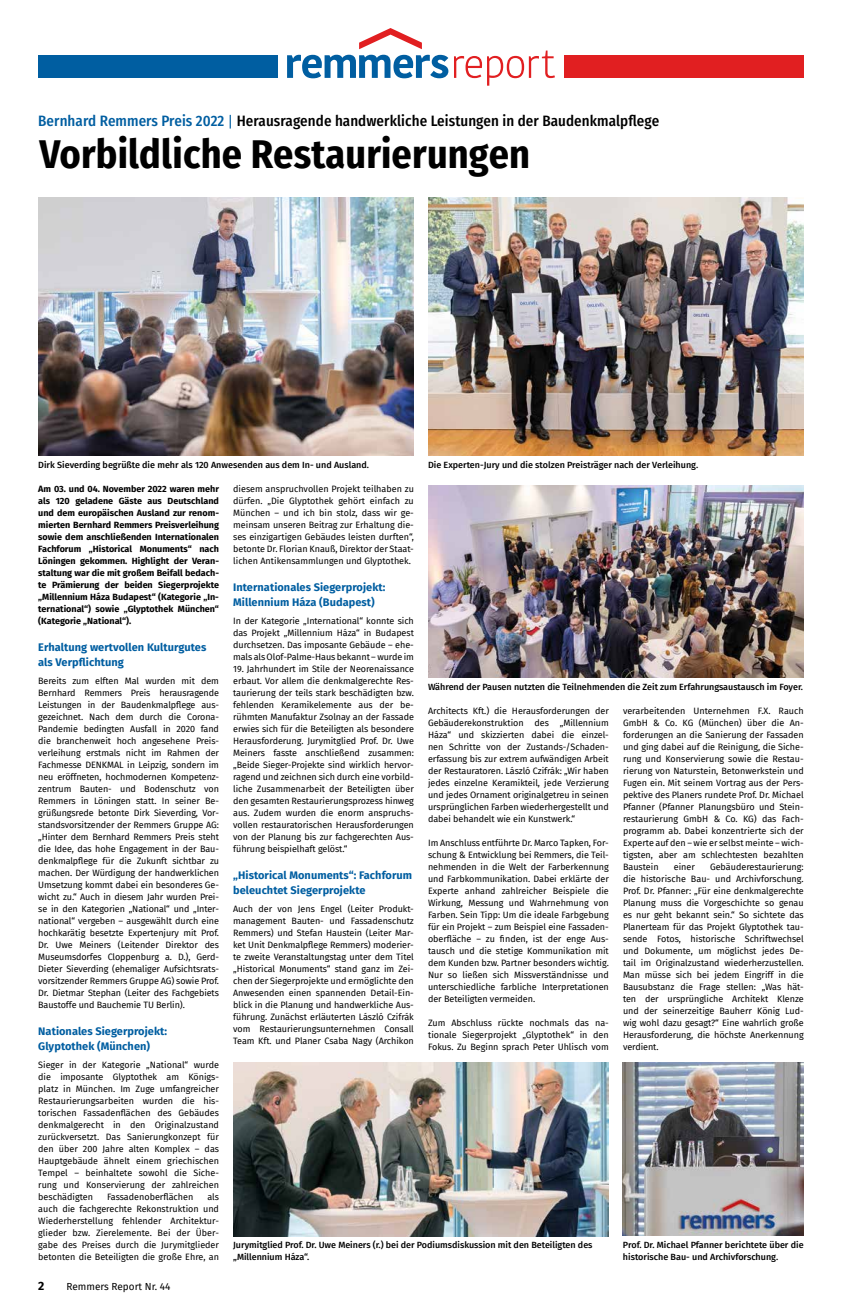
<style>
.page{position:relative;width:842px;height:1304px;background:#fff}
.page>*{position:absolute;margin:0;border:0;box-sizing:border-box;transform-origin:0 0}
.t1{font:700 40px "Fira Sans Condensed";letter-spacing:.005em;color:#000}
.t2{font:500 15px "Fira Sans Condensed";letter-spacing:.005em;color:#000}
.t3{font:700 12px "Fira Sans";color:#000}
.t4{font:700 11px/15px "Fira Sans";letter-spacing:.005em;color:#005ea1}
.t5{font:10px "Fira Sans";color:#000}
.t6{font:9px/12px "Fira Sans";letter-spacing:-.01em;color:#000;text-align:justify}
.t7{font:700 9px/12px "Fira Sans";color:#000;text-align:justify}
.t8{font:500 9px/12px "Fira Sans";color:#000}
.s1{color:#005ea1}
.s2{font-weight:400;color:#005ea1}
</style>
<div class="page">
<div style="left:38px;top:55px;width:240px;height:23px;background:#005ea1"></div>
<div style="left:564px;top:55px;width:240px;height:23px;background:#e11f21"></div>
<svg style="left:287px;top:55px;width:161px;height:23px"></svg>
<svg style="left:359px;top:28px;width:63px;height:21px"></svg>
<svg style="left:454px;top:51px;width:101px;height:35px"></svg>
<img style="left:428px;top:198px;width:376px;height:258px">
<img style="left:38px;top:198px;width:376px;height:258px">
<img style="left:233px;top:1062px;width:376px;height:174px">
<img style="left:623px;top:1062px;width:181px;height:174px">
<img style="left:428px;top:486px;width:376px;height:192px">
<h2 class="t2" style="left:38px;top:109px;width:622px"><span class="s1">Bernhard Remmers Preis 2022</span> <span class="s2">|</span> Herausragende handwerkliche Leistungen in der Baudenkmalpflege</h2>
<h1 class="t1" style="left:39px;top:121px;width:492px">Vorbildliche Restaurierungen</h1>
<p class="t8" style="left:38px;top:458px;width:332px">Dirk Sieverding begrüßte die mehr als 120 Anwesenden aus dem In- und Ausland.</p>
<p class="t8" style="left:428px;top:458px;width:272px">Die Experten-Jury und die stolzen Preisträger nach der Verleihung.</p>
<p class="t7" style="left:38px;top:482px;width:182px">Am 03. und 04. November 2022 waren mehr als 120 geladene Gäste aus Deutschland und dem europäischen Ausland zur renom&shy;mierten Bernhard Remmers Preisverleihung sowie dem anschließenden Internationalen Fachforum „Historical Monuments“ nach Löningen gekommen. Highlight der Veran&shy;staltung war die mit großem Beifall bedach&shy;te Prämierung der beiden Siegerprojekte „Millennium Háza Budapest“ (Kategorie „In&shy;ternational“) sowie „Glyptothek München“ (Kategorie „National“).</p>
<p class="t4" style="left:38px;top:639px;width:170px">Erhaltung wertvollen Kulturgutes als Verpflichtung</p>
<p class="t6" style="left:38px;top:675px;width:182px;text-align:left">Bereits zum elften Mal wurden mit dem Bernhard Remmers Preis herausragende Leistungen in der Baudenkmalpflege aus&shy;gezeichnet. Nach dem durch die Corona-Pandemie bedingten Ausfall in 2020 fand die branchenweit hoch angesehene Preis&shy;verleihung erstmals nicht im Rahmen der Fachmesse DENKMAL in Leipzig, sondern im neu eröffneten, hochmodernen Kompetenz&shy;zentrum Bauten- und Bodenschutz von Remmers in Löningen statt. In seiner Be&shy;grüßungsrede betonte Dirk Sieverding, Vor&shy;standsvorsitzender der Remmers Gruppe AG: „Hinter dem Bernhard Remmers Preis steht die Idee, das hohe Engagement in der Bau&shy;denkmalpflege für die Zukunft sichtbar zu machen. Der Würdigung der handwerklichen Umsetzung kommt dabei ein besonderes Ge&shy;wicht zu.“ Auch in diesem Jahr wurden Prei&shy;se in den Kategorien „National“ und „Inter&shy;national“ vergeben – ausgewählt durch eine hochkarätig besetzte Expertenjury mit Prof.<br>Dr. Uwe Meiners (Leitender Direktor des Museumsdorfes Cloppenburg a. D.), Gerd-Dieter Sieverding (ehemaliger Aufsichtsrats&shy;vorsitzender Remmers Gruppe AG) sowie Prof.<br>Dr. Dietmar Stephan (Leiter des Fachgebiets Baustoffe und Bauchemie TU Berlin).</p>
<p class="t4" style="left:38px;top:1023px;width:130px">Nationales Siegerprojekt:<br>Glyptothek (München)</p>
<p class="t6" style="left:38px;top:1059px;width:182px">Sieger in der Kategorie „National“ wurde die imposante Glyptothek am Königs&shy;platz in München. Im Zuge umfangreicher Restaurierungsarbeiten wurden die his&shy;torischen Fassadenflächen des Gebäudes denkmalgerecht in den Originalzustand zurückversetzt. Das Sanierungkonzept für den über 200 Jahre alten Komplex – das Hauptgebäude ähnelt einem griechischen Tempel – beinhaltete sowohl die Siche&shy;rung und Konservierung der zahlreichen beschädigten</p>
<p class="t6" style="left:107px;top:1191px;width:88px">Fassadenoberflächen</p>
<p class="t6" style="left:38px;top:1191px;width:182px;text-indent:169px">als auch die fachgerechte Rekonstruktion und Wiederherstellung fehlender Architektur&shy;glieder bzw. Zierelemente. Bei der Über&shy;gabe des Preises durch die Jurymitglieder betonten die Beteiligten die große Ehre, an</p>
<h3 class="t3" style="left:38px;top:1276px;width:8px">2</h3>
<p class="t5" style="left:67px;top:1279px;width:105px">Remmers Report Nr. 44</p>
<p class="t6" style="left:233px;top:483px;width:182px">diesem anspruchvollen Projekt teilhaben zu dürfen. „Die Glyptothek gehört einfach zu München – und ich bin stolz, dass wir ge&shy;meinsam unseren Beitrag zur Erhaltung die&shy;ses einzigartigen Gebäudes leisten durften“, betonte Dr. Florian Knauß, Direktor der Staat&shy;lichen Antikensammlungen und Glyptothek.</p>
<p class="t4" style="left:233px;top:579px;width:154px">Internationales Siegerprojekt:<br>Millennium Háza (Budapest)</p>
<p class="t6" style="left:233px;top:615px;width:182px">In der Kategorie „International“ konnte sich das Projekt „Millennium Háza“ in Budapest durchsetzen. Das imposante Gebäude – ehe&shy;mals als Olof-Palme-Haus bekannt – wurde im</p>
<p class="t6" style="left:233px;top:663px;width:182px">19. Jahrhundert im Stile der Neorenaissance erbaut. Vor allem die denkmalgerechte Res&shy;taurierung der teils stark beschädigten bzw. fehlenden Keramikelemente aus der be&shy;rühmten Manufaktur Zsolnay an der Fassade erwies sich für die Beteiligten als besondere Herausforderung. Jurymitglied Prof. Dr. Uwe Meiners fasste anschließend zusammen: „Beide Sieger-Projekte sind wirklich hervor&shy;ragend und zeichnen sich durch eine vorbild&shy;liche Zusammenarbeit der Beteiligten über den gesamten Restaurierungsprozess hinweg aus. Zudem wurden die enorm anspruchs&shy;vollen restauratorischen Herausforderungen von der Planung bis zur fachgerechten Aus&shy;führung beispielhaft gelöst.“</p>
<p class="t4" style="left:233px;top:867px;width:180px">„Historical Monuments“: Fachforum beleuchtet Siegerprojekte</p>
<p class="t6" style="left:233px;top:903px;width:182px">Auch der von Jens Engel (Leiter Produkt&shy;management Bauten- und Fassadenschutz Remmers) und Stefan Haustein (Leiter Mar&shy;ket Unit Denkmalpflege Remmers) moderier&shy;te zweite Veranstaltungstag unter dem Titel „Historical Monuments“ stand ganz im Zei&shy;chen der Siegerprojekte und ermöglichte den Anwesenden einen spannenden Detail-Ein&shy;blick in die Planung und handwerkliche Aus&shy;führung. Zunächst erläuterten László Czifrák vom Restaurierungsunternehmen Consall Team Kft. und Planer Csaba Nagy (Archikon</p>
<p class="t8" style="left:428px;top:680px;width:376px">Während der Pausen nutzten die Teilnehmenden die Zeit zum Erfahrungsaustausch im Foyer.</p>
<p class="t6" style="left:428px;top:705px;width:182px">Architects Kft.) die Herausforderungen der Gebäuderekonstruktion des „Millennium Háza“ und skizzierten dabei die einzel&shy;nen Schritte von der Zustands-/Schaden&shy;erfassung bis zur extrem aufwändigen Arbeit der Restauratoren. László Czifrák: „Wir haben jedes einzelne Keramikteil, jede Verzierung und jedes Ornament originalgetreu in seinen ursprünglichen Farben wiederhergestellt und dabei behandelt wie ein Kunstwerk.“</p>
<p class="t6" style="left:428px;top:837px;width:182px;text-align:left">Im Anschluss entführte Dr. Marco Tapken, For&shy;schung &amp; Entwicklung bei Remmers, die Teil&shy;nehmenden in die Welt der Farberkennung und Farbkommunikation. Dabei erklärte der Experte anhand zahlreicher Beispiele die Wirkung, Messung und Wahrnehmung von Farben. Sein Tipp: Um die ideale Farbgebung für ein Projekt – zum Beispiel eine Fassaden&shy;oberfläche – zu finden, ist der enge Aus&shy;tausch und die stetige Kommunikation mit dem Kunden bzw. Partner besonders wichtig.<br>Nur so ließen sich Missverständnisse und unterschiedliche farbliche Interpretationen der Beteiligten vermeiden.</p>
<p class="t6" style="left:428px;top:1016px;width:182px">Zum Abschluss rückte nochmals das na&shy;tionale Siegerprojekt „Glyptothek“ in den Fokus. Zu Beginn sprach Peter Uhlisch vom</p>
<p class="t6" style="left:623px;top:704px;width:182px">verarbeitenden Unternehmen F.X. Rauch GmbH &amp; Co. KG (München) über die An&shy;forderungen an die Sanierung der Fassaden und ging dabei auf die Reinigung, die Siche&shy;rung und Konservierung sowie die Restau&shy;rierung von Naturstein, Betonwerkstein und Fugen ein. Mit seinem Vortrag aus der Pers&shy;pektive des Planers rundete Prof. Dr. Michael Pfanner (Pfanner Planungsbüro und Stein&shy;restaurierung GmbH &amp; Co. KG) das Fach&shy;programm ab. Dabei konzentrierte sich der Experte auf den – wie er selbst meinte – wich&shy;tigsten, aber am schlechtesten bezahlten Baustein</p>
<p class="t6" style="left:623px;top:860px;width:182px;text-indent:87px">Gebäuderestaurierung: die historische Bau- und Archivforschung.<br>Prof. Dr. Pfanner: „Für eine denkmalgerechte Planung muss die Vorgeschichte so genau es nur geht bekannt sein.“ So sichtete das Planerteam für das Projekt Glyptothek tau&shy;sende Fotos, historische Schriftwechsel und Dokumente, um möglichst jedes De&shy;tail im Originalzustand wiederherzustellen.<br>Man müsse sich bei jedem Eingriff in die Bausubstanz die Frage stellen: „Was hät&shy;ten der ursprüngliche Architekt Klenze und der seinerzeitige Bauherr König Lud&shy;wig wohl dazu gesagt?“ Eine wahrlich große Herausforderung, die höchste Anerkennung verdient.</p>
<p class="t6" style="left:674px;top:860px;width:23px">einer</p>
<p class="t8" style="left:233px;top:1238px;width:361px">Jurymitglied Prof. Dr. Uwe Meiners (r.) bei der Podiumsdiskussion mit den Beteiligten des „Millennium Háza“.</p>
<p class="t8" style="left:623px;top:1238px;width:182px">Prof. Dr. Michael Pfanner berichtete über die historische Bau- und Archivforschung.</p>
</div>
